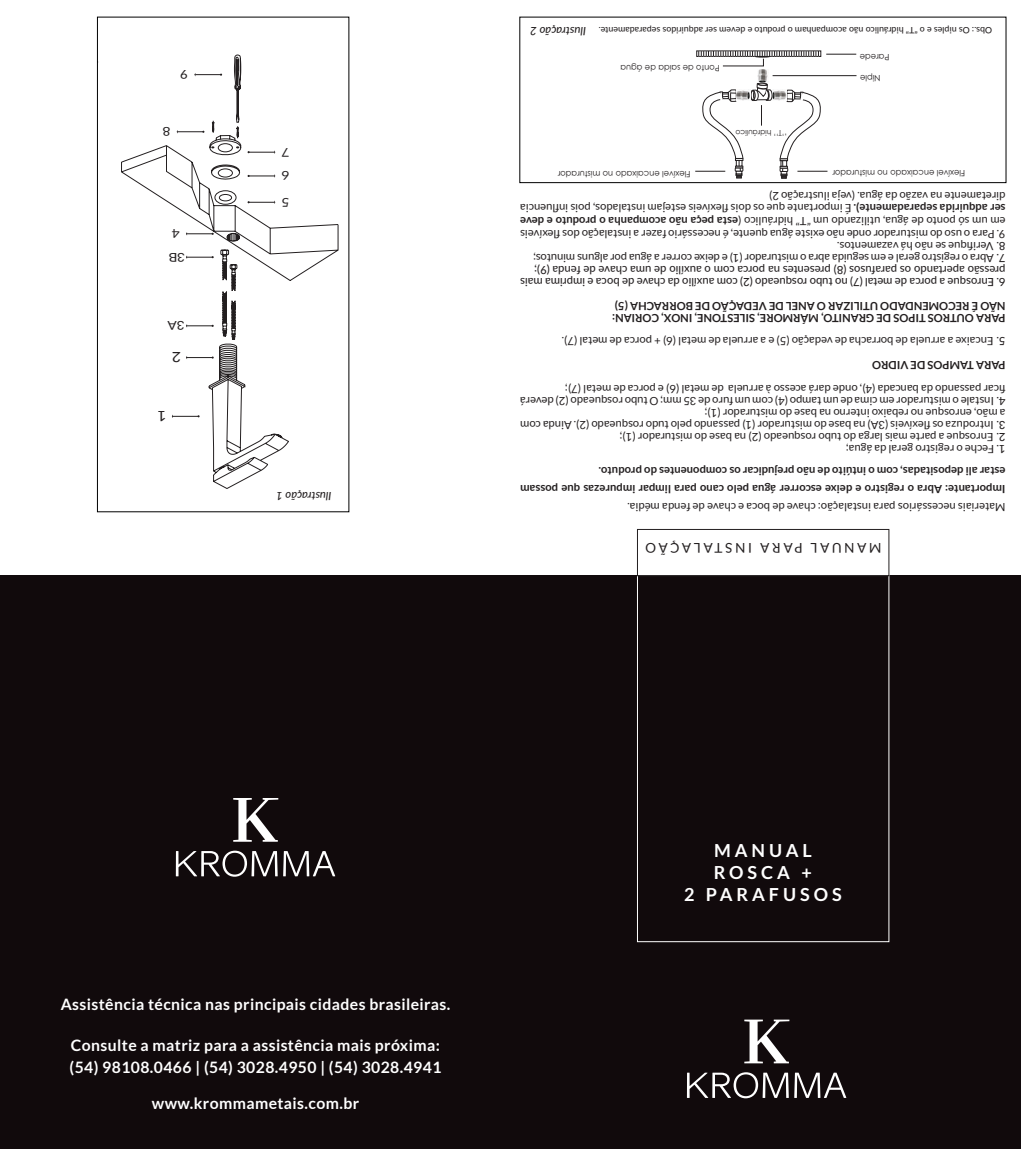
<style>
.page{position:relative;width:1021px;height:1149px;background:#fff}
.page>*{position:absolute;margin:0;border:0;box-sizing:border-box;transform-origin:0 0}
.t1{font:20.25px "Chapaza";letter-spacing:.155em;color:#fff}
.t2{font:700 18px/21.6px "Lato";letter-spacing:.22em;color:#fff;text-align:center}
.t3{font:700 15.75px/22.5px "Lato";letter-spacing:.025em;color:#fff}
.t4{font:14.17px "Lato";color:#231f20;scale:1.12 1}
.t5{font:300 13.5px "Lato";letter-spacing:.025em;color:#fff}
.t6{font:13.5px "Lato";letter-spacing:.2em;color:#231f20}
.t7{font:12.15px/23.6px "Lato";color:#231f20;text-align:center;scale:1.12 1}
.t8{font:italic 500 11.47px "Lato";color:#231f20}
.t9{font:11.25px/12.6px "Lato";color:#231f20}
.t10{font:700 11.25px/18px "Lato";color:#231f20}
.t11{font:500 11.25px/11.9px "Lato";color:#231f20}
.t12{font:italic 500 11.25px "Lato";color:#231f20}
.t13{font:500 8.78px "Lato";color:#231f20}
.t14{font:8.55px "Century Gothic";color:#231f20}
.t15{font:7.65px "Century Gothic";color:#231f20}
.s1{font-weight:700}
.s2{font-weight:500}
</style>
<div class="page">
<div style="left:0;top:576px;width:1020px;height:572px;background:#110a0c"></div>
<div style="left:637px;top:574px;width:252px;height:367px;border:1px solid #fff"></div>
<div style="left:637px;top:529px;width:252px;height:47px;border:1px solid #231f20"></div>
<svg style="left:744px;top:1019px;width:45px;height:43px"></svg>
<svg style="left:687px;top:1072px;width:101px;height:25px"></svg>
<svg style="left:794px;top:1072px;width:52px;height:25px"></svg>
<svg style="left:233px;top:798px;width:45px;height:43px"></svg>
<svg style="left:176px;top:850px;width:159px;height:26px"></svg>
<svg style="left:779px;top:90px;width:43px;height:88px"></svg>
<svg style="left:700px;top:90px;width:43px;height:88px"></svg>
<div style="left:696px;top:51px;width:124px;height:5px;border:1px solid #231f20"></div>
<svg style="left:698px;top:51px;width:121px;height:15px"></svg>
<hr style="left:826px;top:54px;width:30px;height:1px;background:#231f20">
<hr style="left:772px;top:75px;width:84px;height:1px;background:#231f20">
<hr style="left:695px;top:171px;width:30px;height:1px;background:#231f20">
<hr style="left:797px;top:171px;width:30px;height:1px;background:#231f20">
<svg style="left:751px;top:83px;width:21px;height:43px"></svg>
<img style="left:772px;top:90px;width:14px;height:11px">
<img style="left:736px;top:90px;width:14px;height:11px">
<img style="left:757px;top:69px;width:11px;height:14px">
<div style="left:519px;top:17px;width:487px;height:166px;border:1px solid #000"></div>
<svg style="left:121px;top:55px;width:217px;height:433px"></svg>
<svg style="left:338px;top:224px;width:1px;height:26px"></svg>
<svg style="left:172px;top:414px;width:28px;height:4px"></svg>
<svg style="left:186px;top:355px;width:28px;height:4px"></svg>
<svg style="left:186px;top:324px;width:28px;height:3px"></svg>
<svg style="left:186px;top:255px;width:28px;height:4px"></svg>
<svg style="left:186px;top:232px;width:28px;height:3px"></svg>
<svg style="left:247px;top:200px;width:28px;height:4px"></svg>
<svg style="left:247px;top:174px;width:28px;height:4px"></svg>
<svg style="left:247px;top:150px;width:28px;height:4px"></svg>
<svg style="left:177px;top:130px;width:27px;height:3px"></svg>
<svg style="left:194px;top:73px;width:28px;height:3px"></svg>
<div style="left:97px;top:17px;width:252px;height:495px;border:1px solid #000"></div>
<p class="t7" style="left:188px;top:86px;width:9px;rotate:-180deg">9</p>
<p class="t7" style="left:170px;top:143px;width:9px;rotate:-180deg">8</p>
<p class="t7" style="left:185px;top:269px;width:16px;rotate:-180deg">3B<br>4</p>
<p class="t7" style="left:185px;top:337px;width:17px;rotate:-180deg">3A</p>
<p class="t4" style="left:181px;top:365px;width:10px;rotate:-180deg">2</p>
<p class="t4" style="left:167px;top:424px;width:10px;rotate:-180deg">1</p>
<p class="t7" style="left:289px;top:187px;width:9px;text-align:left;rotate:-180deg">6<br>7</p>
<p class="t7" style="left:289px;top:214px;width:9px;rotate:-180deg">5</p>
<p class="t12" style="left:331px;top:504px;width:57px;rotate:-180deg">Ilustração 1</p>
<p class="t8" style="left:586px;top:40px;width:57px;rotate:-180deg">Ilustração 2</p>
<p class="t13" style="left:992px;top:37px;width:395px;rotate:-180deg">Obs.: Os niples e o “T” hidráulico não acompanham o produto e devem ser adquiridos separadamente.</p>
<p class="t14" style="left:720px;top:75px;width:101px;rotate:-180deg">Ponto de saída de água</p>
<p class="t14" style="left:690px;top:180px;width:134px;rotate:-180deg">Flexível encaixado no misturador</p>
<p class="t15" style="left:787px;top:138px;width:53px;rotate:-180deg">‘’T’’ hidráulico</p>
<p class="t14" style="left:889px;top:63px;width:31px;rotate:-180deg">Parede</p>
<p class="t14" style="left:880px;top:84px;width:22px;rotate:-180deg">Niple</p>
<p class="t14" style="left:965px;top:179px;width:134px;rotate:-180deg">Flexível encaixado no misturador</p>
<p class="t9" style="left:1005px;top:240px;width:487px;text-align:justify;rotate:-180deg">9. Para o uso do misturador onde não existe água quente, é necessário fazer a instalação dos flexíveis em um só ponto de água, utilizando um “T” hidráulico (<span class="s1">esta peça não acompanha o produto e deve ser adquirida separadamente).</span> É importante que os dois flexíveis estejam instalados, pois influencia diretamente na vazão da água. (veja ilustração 2)</p>
<p class="t9" style="left:1005px;top:252px;width:170px;rotate:-180deg"><span class="s2">8.</span> Verifique se não há vazamentos.</p>
<p class="t9" style="left:1005px;top:264px;width:474px;rotate:-180deg"><span class="s2">7.</span> Abra o registro geral e em seguida abra o misturador (1) e deixe correr a água por alguns minutos;</p>
<p class="t11" style="left:1005px;top:288px;width:487px;rotate:-180deg">6. Enrosque a porca de metal (7) no tubo rosqueado (2) com auxílio da chave de boca e imprima mais pressão apertando os parafusos (8) presentes na porca com o auxílio de uma chave de fenda (9);</p>
<p class="t10" style="left:1005px;top:315px;width:392px;rotate:-180deg">NÃO É RECOMENDADO UTILIZAR O ANEL DE VEDAÇÃO DE BORRACHA (5)</p>
<p class="t9" style="left:1005px;top:353px;width:445px;line-height:23.8px;rotate:-180deg"><span class="s2">5.</span> Encaixe a arruela de borracha de vedação (5) e a arruela de metal (6) + porca de metal (7).<br><span class="s1">PARA OUTROS TIPOS DE GRANITO, MÁRMORE, SILESTONE, INOX, CORIAN:</span></p>
<p class="t10" style="left:1005px;top:374px;width:135px;rotate:-180deg">PARA TAMPOS DE VIDRO</p>
<p class="t9" style="left:1005px;top:407px;width:487px;line-height:11.9px;rotate:-180deg"><span class="s2">4.</span> Instale o misturador em cima de um tampo (4) com um furo de 35 mm; O tubo rosqueado (2) deverá ficar passando da bancada (4), onde dará acesso à arruela de metal (6) e porca de metal (7);</p>
<p class="t9" style="left:1005px;top:431px;width:487px;line-height:11.9px;rotate:-180deg"><span class="s2">3.</span> Introduza os flexíveis (3A) na base do misturador (1) passando pelo tudo rosqueado (2). Ainda com a mão, enrosque no rebaixo interno na base do misturador (1);</p>
<p class="t9" style="left:1005px;top:443px;width:387px;rotate:-180deg"><span class="s2">2.</span> Enrosque a parte mais larga do tubo rosqueado (2) na base do misturador (1);</p>
<p class="t9" style="left:1005px;top:455px;width:161px;rotate:-180deg"><span class="s2">1.</span> Feche o registro geral da água;</p>
<p class="t10" style="left:1005px;top:498px;width:487px;rotate:-180deg">Importante: Abra o registro e deixe escorrer água pelo cano para limpar impurezas que possam estar ali depositadas, com o intúito de não prejudicar os componentes do produto.</p>
<p class="t9" style="left:1005px;top:513px;width:380px;rotate:-180deg">Materiais necessários para instalação: chave de boca e chave de fenda média.</p>
<p class="t6" style="left:881px;top:555px;width:238px;rotate:-180deg">MANUAL PARA INSTALAÇÃO</p>
<h3 class="t3" style="left:61px;top:992px;width:391px">Assistência técnica nas principais cidades brasileiras.</h3>
<h3 class="t3" style="left:70px;top:1033px;width:373px">Consulte a matriz para a assistência mais próxima: (54) 98108.0466 | (54) 3028.4950 | (54) 3028.4941</h3>
<h3 class="t3" style="left:152px;top:1091px;width:209px">www.krommametais.com.br</h3>
<p class="t5" style="left:97px;top:1033px;width:318px">Assistência técnica nas principais cidades brasileiras.</p>
<h2 class="t2" style="left:684px;top:839px;width:159px">MANUAL<br>ROSCA +<br>2 PARAFUSOS</h2>
<h1 class="t1" style="left:685px;top:849px;width:163px">E GARANTIA</h1>
</div>
